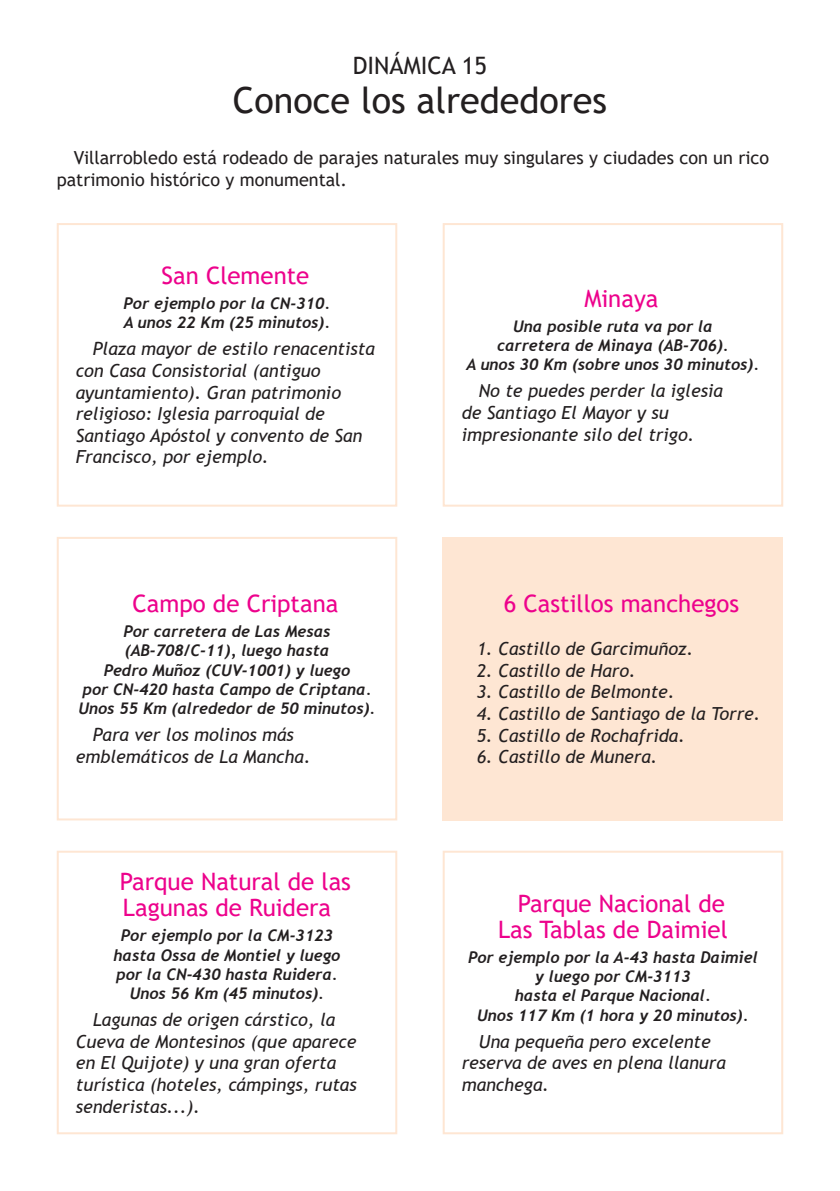
<style>
.page{position:relative;width:840px;height:1191px;background:#fff}
.page>*{position:absolute;margin:0;border:0;box-sizing:border-box;transform-origin:0 0}
.t1{font:36px "Trebuchet MS";color:#231f20}
.Titulito{font:24px/26.4px "Trebuchet MS";color:#ed028c}
.t2{font:24px "Trebuchet MS";color:#231f20}
.Respuesta{font:italic 18px/21.6px "Trebuchet MS";color:#231f20}
.Entradilla{font:18px/21.6px "Trebuchet MS";color:#231f20}
.Indicaciones_de_ruta{font:italic 700 16px/19.2px "Trebuchet";color:#231f20;text-align:center}
</style>
<div class="page">
<div style="left:57px;top:223px;width:340px;height:283px;border:2px solid #fee6d3"></div>
<div style="left:442px;top:223px;width:340px;height:283px;border:2px solid #fee6d3"></div>
<div style="left:442px;top:537px;width:340px;height:283px;background:#fee6d3"></div>
<div style="left:57px;top:850px;width:340px;height:284px;border:2px solid #fee6d3"></div>
<div style="left:442px;top:850px;width:340px;height:284px;border:2px solid #fee6d3"></div>
<div style="left:57px;top:537px;width:340px;height:283px;border:2px solid #fee6d3"></div>
<p class="t2" style="left:352px;top:51px;width:136px">DINÁMICA 15</p>
<p class="t1" style="left:233px;top:78px;width:375px">Conoce los alrededores</p>
<p class="Entradilla" style="left:57px;top:147px;width:713px;text-indent:17px">Villarrobledo está rodeado de parajes naturales muy singulares y ciudades con un rico patrimonio histórico y monumental.</p>
<p class="Titulito" style="left:161px;top:262px;width:149px">San Clemente</p>
<p class="Indicaciones_de_ruta" style="left:124px;top:293px;width:208px;text-align:left">Por ejemplo por la CN-310.<br>A unos 22 Km (25 minutos).</p>
<p class="Respuesta" style="left:76px;top:338px;width:300px;text-indent:17px">Plaza mayor de estilo renacentista con Casa Consistorial (antiguo ayuntamiento). Gran patrimonio religioso: Iglesia parroquial de<br>Santiago Apóstol y convento de San<br>Francisco, por ejemplo.</p>
<p class="Titulito" style="left:132px;top:590px;width:207px">Campo de Criptana</p>
<p class="Indicaciones_de_ruta" style="left:78px;top:622px;width:298px">Por carretera de Las Mesas (AB-708/C-11), luego hasta<br>Pedro Muñoz (CUV-1001) y luego<br>por CN-420 hasta Campo de Criptana.<br>Unos 55 Km (alrededor de 50 minutos).</p>
<p class="Respuesta" style="left:76px;top:724px;width:236px;text-align:center">Para ver los molinos más emblemáticos de La Mancha.</p>
<p class="Titulito" style="left:120px;top:868px;width:232px">Parque Natural de las<br>Lagunas de Ruidera</p>
<p class="Indicaciones_de_ruta" style="left:113px;top:926px;width:228px">Por ejemplo por la CM-3123 hasta Ossa de Montiel y luego por la CN-430 hasta Ruidera.<br>Unos 56 Km (45 minutos).</p>
<p class="Respuesta" style="left:76px;top:1009px;width:282px;text-indent:17px">Lagunas de origen cárstico, la<br>Cueva de Montesinos (que aparece en El Quijote) y una gran oferta turística (hoteles, cámpings, rutas senderistas...).</p>
<p class="Titulito" style="left:584px;top:285px;width:75px">Minaya</p>
<p class="Indicaciones_de_ruta" style="left:466px;top:316px;width:294px">Una posible ruta va por la<br>carretera de Minaya (AB-706).<br>A unos 30 Km (sobre unos 30 minutos).</p>
<p class="Respuesta" style="left:461px;top:380px;width:263px;text-indent:17px">No te puedes perder la iglesia de Santiago El Mayor y su impresionante silo del trigo.</p>
<p class="Titulito" style="left:503px;top:590px;width:237px">6 Castillos manchegos</p>
<p class="Respuesta" style="left:476px;top:638px;width:218px">1. Castillo de Garcimuñoz.</p>
<p class="Respuesta" style="left:476px;top:659px;width:160px">2. Castillo de Haro.</p>
<p class="Respuesta" style="left:476px;top:681px;width:199px">3. Castillo de Belmonte.</p>
<p class="Respuesta" style="left:476px;top:703px;width:285px">4. Castillo de Santiago de la Torre.</p>
<p class="Respuesta" style="left:476px;top:724px;width:209px">5. Castillo de Rochafrida.</p>
<p class="Respuesta" style="left:476px;top:746px;width:182px">6. Castillo de Munera.</p>
<p class="Titulito" style="left:497px;top:889px;width:231px;text-align:right">Parque Nacional de<br>Las Tablas de Daimiel</p>
<p class="Indicaciones_de_ruta" style="left:468px;top:947px;width:291px">Por ejemplo por la A-43 hasta Daimiel y luego por CM-3113<br>hasta el Parque Nacional.<br>Unos 117 Km (1 hora y 20 minutos).</p>
<p class="Respuesta" style="left:461px;top:1030px;width:265px;text-indent:17px">Una pequeña pero excelente reserva de aves en plena llanura manchega.</p>
</div>
